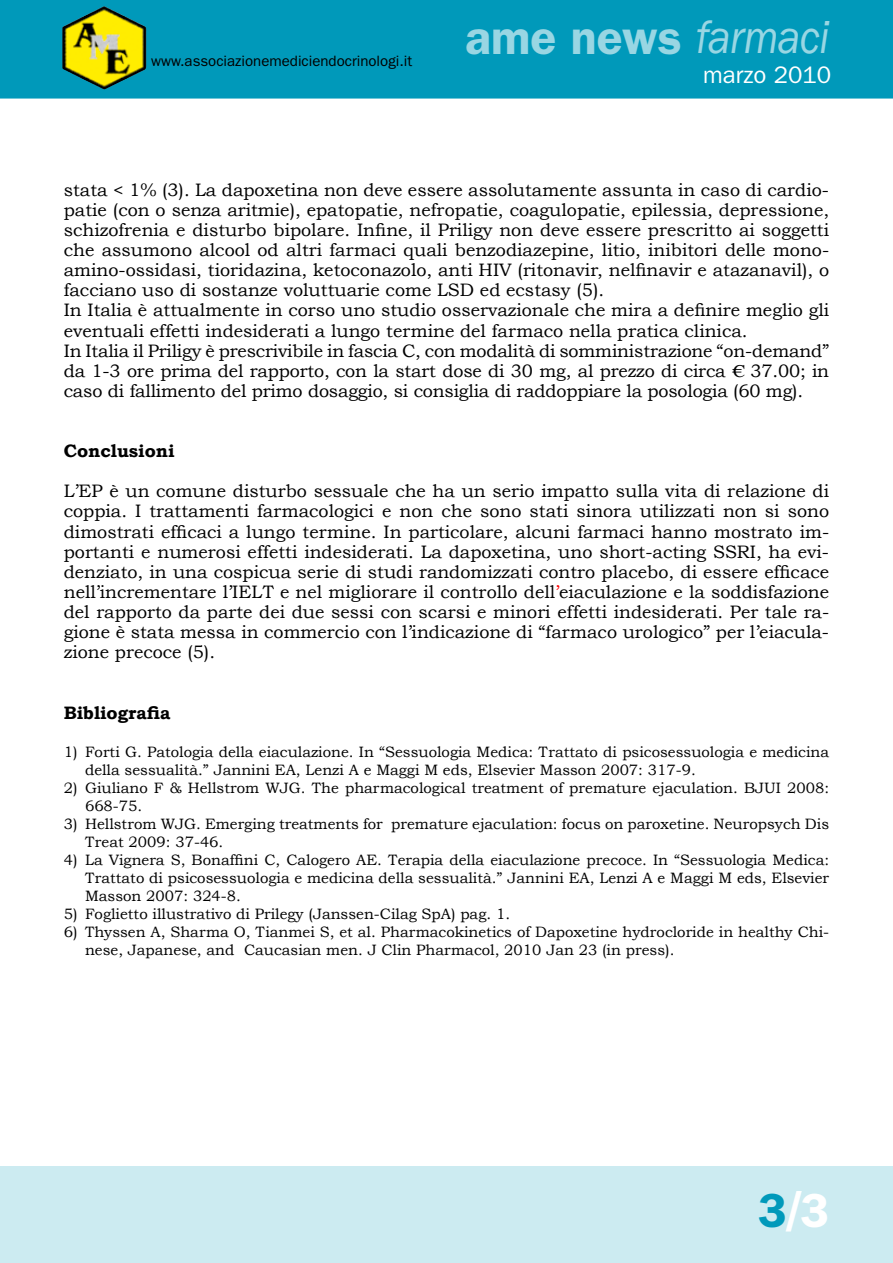
<style>
.page{position:relative;width:893px;height:1263px;background:#fff}
.page>*{position:absolute;margin:0;border:0;box-sizing:border-box;transform-origin:0 0}
.t1{font:600 48px "ITC Franklin Gothic Std";color:#99d6e3}
.t2{font:600 48px "ITC Franklin Gothic Std";color:#0099ba}
.t3{font:24px "ITC Franklin Gothic Std";color:#fff}
.t4{font:18px/20.1px "Bookman Old Style";color:#000}
.t5{font:700 18px "Bookman Old Style";color:#000}
.t6{font:15px/18px "Bookman Old Style";color:#000}
.t7{font:15px "ITC Franklin Gothic Std";color:#000}
.s1{font-weight:400;font-style:italic}
.s2{font-family:"Times"}
.s3{color:#f00}
.s4{font-family:"Helvetica LT Std";font-weight:900;font-stretch:condensed;color:#fff}
.s5{color:#fff}
</style>
<div class="page">
<div style="left:0;top:1167px;width:893px;height:96px;background:#ccebf1"></div>
<div style="left:0;top:0;width:893px;height:99px;background:#0099ba"></div>
<img style="left:62px;top:6px;width:84px;height:84px">
<p class="t7" style="left:151px;top:53px;width:262px">www.associazionemediciendocrinologi.it</p>
<h1 class="t1" style="left:465px;top:9px;width:365px">ame news <span class="s1">farmaci</span></h1>
<h2 class="t3" style="left:703px;top:61px;width:130px">marzo 2010</h2>
<p class="t4" style="left:64px;top:180px;width:767px">stata &lt; 1% (3). La dapoxetina non deve essere assolutamente assunta in caso di cardio&shy;patie (con o senza aritmie), epatopatie, nefropatie, coagulopatie, epilessia, depressione, schizofrenia e disturbo bipolare. Infine, il Priligy non deve essere prescritto ai soggetti che assumono alcool od altri farmaci quali benzodiazepine, litio, inibitori delle mono&shy;amino-ossidasi, tioridazina, ketoconazolo, anti HIV (ritonavir, nelfinavir e atazanavil), o facciano uso di sostanze voluttuarie come LSD ed ecstasy (5).<br>In Italia è attualmente in corso uno studio osservazionale che mira a definire meglio gli eventuali effetti indesiderati a lungo termine del farmaco nella pratica clinica.<br>In Italia il Priligy è prescrivibile in fascia C, con modalità di somministrazione “on-demand” da 1-3 ore prima del rapporto, con la start dose di 30 mg, al prezzo di circa <span class="s2">€</span> 37.00; in caso di fallimento del primo dosaggio, si consiglia di raddoppiare la posologia (60 mg).</p>
<p class="t5" style="left:64px;top:440px;width:112px">Conclusioni</p>
<p class="t4" style="left:64px;top:481px;width:767px;text-align:justify">L’EP è un comune disturbo sessuale che ha un serio impatto sulla vita di relazione di coppia. I trattamenti farmacologici e non che sono stati sinora utilizzati non si sono dimostrati efficaci a lungo termine. In particolare, alcuni farmaci hanno mostrato im&shy;portanti e numerosi effetti indesiderati. La dapoxetina, uno short-acting SSRI, ha evi&shy;denziato, in una cospicua serie di studi randomizzati contro placebo, di essere efficace nell’incrementare l’IELT e nel migliorare il controllo dell<span class="s3">’</span>eiaculazione e la soddisfazione del rapporto da parte dei due sessi con scarsi e minori effetti indesiderati. Per tale ra&shy;gione è stata messa in commercio con l’indicazione di “farmaco urologico” per l’eiacula&shy;zione precoce (5).</p>
<p class="t5" style="left:64px;top:701px;width:108px">Bibliografia</p>
<p class="t6" style="left:85px;top:742px;width:746px;text-indent:-21px">1) Forti G. Patologia della eiaculazione. In “Sessuologia Medica: Trattato di psicosessuologia e medicina della sessualità.” Jannini EA, Lenzi A e Maggi M eds, Elsevier Masson 2007: 317-9.</p>
<p class="t6" style="left:85px;top:778px;width:746px;text-indent:-21px">2) Giuliano F &amp; Hellstrom WJG. The pharmacological treatment of premature ejaculation. BJUI 2008:<br>668-75.</p>
<p class="t6" style="left:85px;top:814px;width:746px;text-indent:-21px">3) Hellstrom WJG. Emerging treatments for premature ejaculation: focus on paroxetine. Neuropsych Dis<br>Treat 2009: 37-46.</p>
<p class="t6" style="left:85px;top:850px;width:746px;text-align:justify;text-indent:-21px">4) La Vignera S, Bonaffini C, Calogero AE. Terapia della eiaculazione precoce. In “Sessuologia Medica:<br>Trattato di psicosessuologia e medicina della sessualità.” Jannini EA, Lenzi A e Maggi M eds, Elsevier Masson 2007: 324-8.</p>
<p class="t6" style="left:64px;top:904px;width:448px">5) Foglietto illustrativo di Prilegy (Janssen-Cilag SpA) pag. 1.</p>
<p class="t6" style="left:85px;top:922px;width:746px;text-indent:-21px">6) Thyssen A, Sharma O, Tianmei S, et al. Pharmacokinetics of Dapoxetine hydrocloride in healthy Chi&shy;nese, Japanese, and Caucasian men. J Clin Pharmacol, 2010 Jan 23 (in press).</p>
<h1 class="t2" style="left:758px;top:1182px;width:72px">3<span class="s4">/</span><span class="s5">3</span></h1>
</div>
